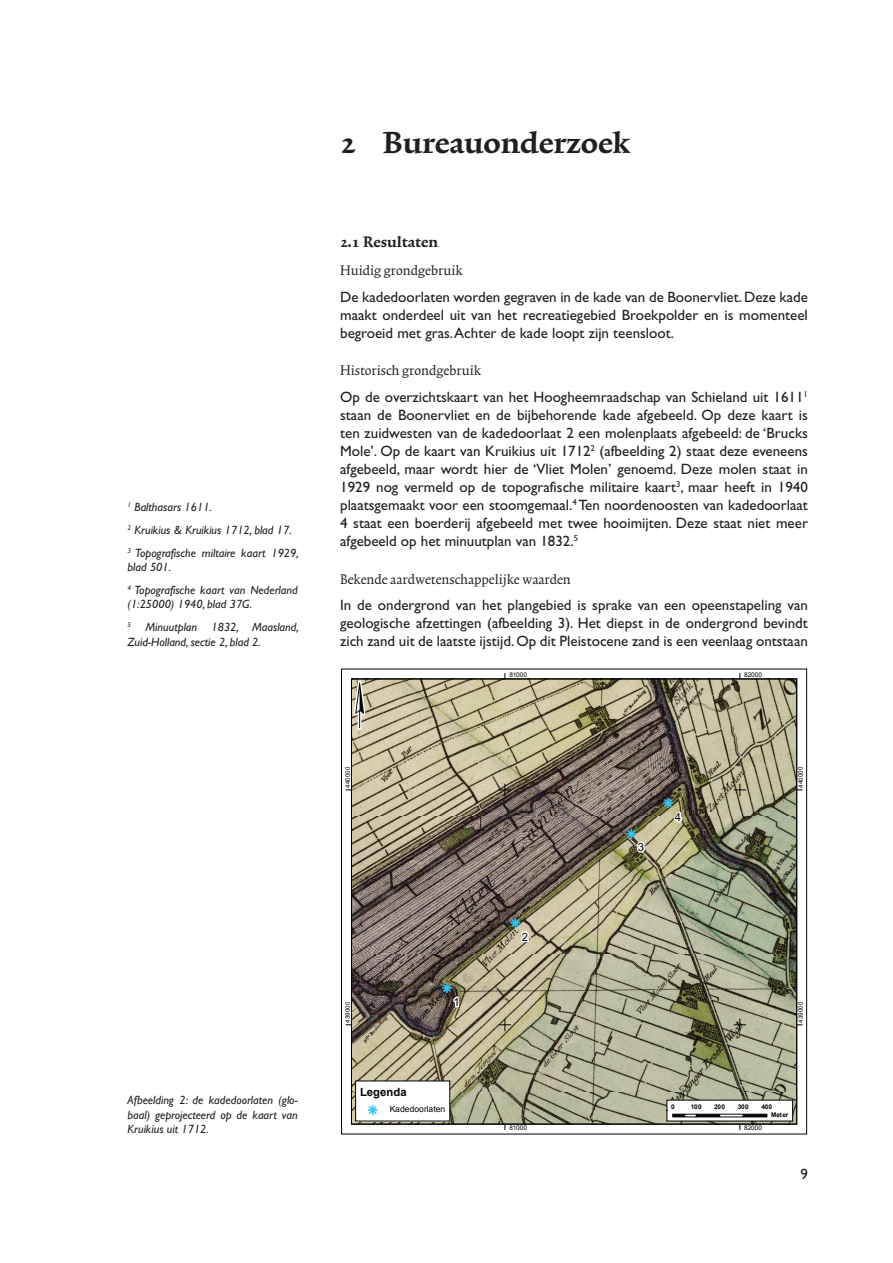
<style>
.page{position:relative;width:893px;height:1263px;background:#fff}
.page>*{position:absolute;margin:0;border:0;box-sizing:border-box;transform-origin:0 0}
.t1{font:71.25px "ESRI North";color:#040503}
.t2{font:36px "Trinite No 1 Bol";color:#231f20}
.t3{font:18px "Trinite No 1 Bol";color:#231f20}
.t4{font:16.5px "Trinite No 1 Rom Con";color:#231f20}
.t5{font:15px/18px "Gill Sans";color:#231f20;text-align:justify}
.t6{font:14.4px "ESRI Default Marker";color:#36c3f2}
.t7{font:italic 12px/23px "Gill Sans";color:#231f20}
.t8{font:700 11.25px "Arial";letter-spacing:-.005em;color:#040503}
.t9{font:11.25px "Arial";color:#040503}
.t10{font:8.55px "Arial";letter-spacing:.005em;color:#040503}
.t11{font:6.45px "Arial";letter-spacing:-.03em;color:#040503}
.t12{font:700 6.45px/8.2px "Arial";letter-spacing:-.01em;color:#040503}
.t13{font:6.15px "Arial";letter-spacing:.055em;color:#040503}
.s1{font-family:"ESRI Default Marker";font-size:14.4px;color:#36c3f2}
</style>
<div class="page">
<img style="left:351px;top:678px;width:446px;height:447px">
<svg style="left:355px;top:1080px;width:96px;height:42px"></svg>
<svg style="left:354px;top:681px;width:11px;height:49px"></svg>
<svg style="left:666px;top:1095px;width:128px;height:34px"></svg>
<p class="t7" style="left:128px;top:495px;width:173px"><sup>1</sup> Balthasars 1611.<br><sup>2</sup> Kruikius &amp; Kruikius 1712, blad 17.<br><sup>3</sup> Topografische miltaire kaart 1929,</p>
<p class="t7" style="left:128px;top:556px;width:172px">blad 501.<br><sup>4</sup> Topografische kaart van Nederland</p>
<p class="t7" style="left:128px;top:593px;width:173px">(1:25000) 1940, blad 37G.<br><sup>5</sup> Minuutplan 1832, Maasland,</p>
<p class="t7" style="left:128px;top:630px;width:135px">Zuid-Holland, sectie 2, blad 2.</p>
<p class="t7" style="left:128px;top:1093px;width:172px;line-height:14.4px;text-align:justify">Afbeelding 2: de kadedoorlaten (glo&shy;baal) geprojecteerd op de kaart van Kruikius uit 1712.</p>
<h2 class="t2" style="left:340px;top:127px;width:291px">2 Bureauonderzoek</h2>
<p class="t3" style="left:340px;top:233px;width:99px">2.1 Resultaten</p>
<p class="t4" style="left:340px;top:263px;width:124px">Huidig grondgebruik</p>
<p class="t5" style="left:340px;top:288px;width:469px">De kadedoorlaten worden gegraven in de kade van de Boonervliet. Deze kade maakt onderdeel uit van het recreatiegebied Broekpolder en is momenteel begroeid met gras. Achter de kade loopt zijn teensloot.</p>
<p class="t4" style="left:340px;top:363px;width:142px">Historisch grondgebruik</p>
<p class="t5" style="left:340px;top:388px;width:469px">Op de overzichtskaart van het Hoogheemraadschap van Schieland uit 1611<sup>1 </sup>staan de Boonervliet en de bijbehorende kade afgebeeld. Op deze kaart is ten zuidwesten van de kadedoorlaat 2 een molenplaats afgebeeld: de ‘Brucks Mole’. Op de kaart van Kruikius uit 1712<sup>2</sup> (afbeelding 2) staat deze eveneens afgebeeld, maar wordt hier de ‘Vliet Molen’ genoemd. Deze molen staat in 1929 nog vermeld op de topografische militaire kaart<sup>3</sup>, maar heeft in 1940 plaatsgemaakt voor een stoomgemaal.<sup>4</sup> Ten noordenoosten van kadedoorlaat 4 staat een boerderij afgebeeld met twee hooimijten. Deze staat niet meer afgebeeld op het minuutplan van 1832.<sup>5</sup></p>
<p class="t4" style="left:340px;top:572px;width:232px">Bekende aardwetenschappelijke waarden</p>
<p class="t5" style="left:340px;top:596px;width:469px">In de ondergrond van het plangebied is sprake van een opeenstapeling van geologische afzettingen (afbeelding 3). Het diepst in de ondergrond bevindt zich zand uit de laatste ijstijd. Op dit Pleistocene zand is een veenlaag ontstaan</p>
<h1 class="t1" style="left:355px;top:662px;width:10px">|</h1>
<p class="t11" style="left:509px;top:671px;width:19px">81000</p>
<p class="t11" style="left:744px;top:671px;width:19px">82000</p>
<p class="t13" style="left:344px;top:788px;width:23px;rotate:-90deg">440000</p>
<p class="t13" style="left:796px;top:788px;width:23px;rotate:-90deg">440000</p>
<p class="t6" style="left:663px;top:795px;width:12px">k</p>
<p class="t6" style="left:442px;top:979px;width:12px">k</p>
<p class="t6" style="left:511px;top:914px;width:12px">k</p>
<p class="t9" style="left:522px;top:929px;width:8px">2</p>
<p class="t6" style="left:626px;top:825px;width:12px">k</p>
<p class="t9" style="left:638px;top:840px;width:8px">3</p>
<p class="t9" style="left:675px;top:810px;width:8px">4</p>
<p class="t9" style="left:454px;top:995px;width:8px">1</p>
<p class="t13" style="left:344px;top:1023px;width:23px;rotate:-90deg">439000</p>
<p class="t13" style="left:796px;top:1023px;width:23px;rotate:-90deg">439000</p>
<p class="t8" style="left:360px;top:1084px;width:48px">Legenda</p>
<p class="t10" style="left:368px;top:1104px;width:79px"><span class="s1">k</span> Kadedoorlaten</p>
<p class="t11" style="left:509px;top:1124px;width:19px">81000</p>
<p class="t12" style="left:671px;top:1102px;width:5px">0</p>
<p class="t12" style="left:691px;top:1102px;width:12px">100</p>
<p class="t12" style="left:714px;top:1102px;width:12px">200</p>
<p class="t12" style="left:738px;top:1102px;width:12px">300</p>
<p class="t12" style="left:771px;top:1102px;width:19px;text-indent:-10px">400<br>Meter</p>
<p class="t11" style="left:744px;top:1124px;width:19px">82000</p>
<p class="t5" style="left:800px;top:1165px;width:9px">9</p>
</div>
